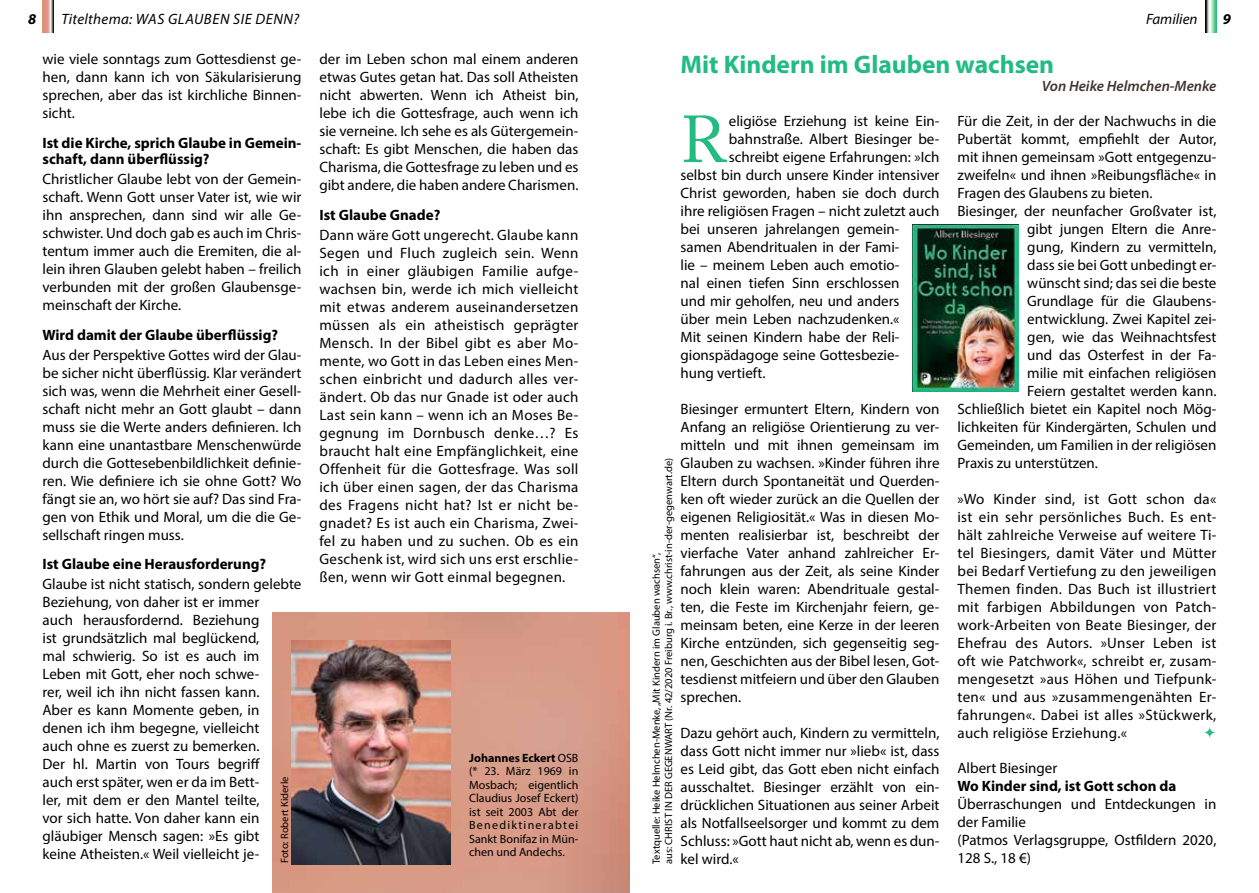
<style>
.page{position:relative;width:1259px;height:893px;background:#fff}
.page>*{position:absolute;margin:0;border:0;box-sizing:border-box;transform-origin:0 0}
.t1{font:65.7px "Adobe Caslon Pro";color:#22bb82}
.t2{font:700 25.5px "Myriad Pro";color:#22bb82}
.t3{font:15px/18px "Myriad Pro";color:#000;text-align:justify}
.t4{font:700 15px/16.5px "Myriad Pro";color:#000}
.t5{font:italic 15px "Myriad Pro";letter-spacing:.02em;color:#000}
.t6{font:italic 600 15px "Myriad Pro";color:#3f332e}
.t7{font:italic 700 15px "Myriad Pro";color:#000}
.t8{font:12px/13.5px "Myriad Pro";color:#000;text-align:justify}
.t9{font:10.5px/12.6px "Myriad Pro";color:#000}
.s1{font-weight:700}
</style>
<div class="page">
<img style="left:272px;top:612px;width:357px;height:281px">
<img style="left:291px;top:641px;width:160px;height:223px">
<img style="left:912px;top:224px;width:106px;height:168px">
<svg style="left:1205px;top:0;width:11px;height:33px"></svg>
<svg style="left:43px;top:0;width:10px;height:33px"></svg>
<p class="t7" style="left:28px;top:9px;width:10px">8</p>
<p class="t5" style="left:61px;top:10px;width:205px">TITELTHEMA: WAS GLAUBEN SIE DENN</p>
<p class="t5" style="left:293px;top:10px;width:7px">?</p>
<p class="t5" style="left:1146px;top:10px;width:53px">FAMILIEN</p>
<p class="t7" style="left:1222px;top:9px;width:10px">9</p>
<p class="t3" style="left:43px;top:50px;width:260px">wie viele sonntags zum Gottesdienst ge&shy;hen, dann kann ich von Säkularisierung sprechen, aber das ist kirchliche Binnen&shy;sicht.</p>
<p class="t4" style="left:43px;top:134px;width:260px">Ist die Kirche, sprich Glaube in Gemein&shy;schaft, dann überflüssig?</p>
<p class="t3" style="left:43px;top:170px;width:260px">Christlicher Glaube lebt von der Gemein&shy;schaft. Wenn Gott unser Vater ist, wie wir ihn ansprechen, dann sind wir alle Ge&shy;schwister. Und doch gab es auch im Chris&shy;tentum immer auch die Eremiten, die al&shy;lein ihren Glauben gelebt haben – freilich verbunden mit der großen Glaubensge&shy;meinschaft der Kirche.</p>
<p class="t4" style="left:43px;top:326px;width:237px">Wird damit der Glaube überflüssig?</p>
<p class="t3" style="left:43px;top:345px;width:260px">Aus der Perspektive Gottes wird der Glau&shy;be sicher nicht überflüssig. Klar verändert sich was, wenn die Mehrheit einer Gesell&shy;schaft nicht mehr an Gott glaubt – dann muss sie die Werte anders definieren. Ich kann eine unantastbare Menschenwürde durch die Gottesebenbildlichkeit definie&shy;ren. Wie definiere ich sie ohne Gott? Wo fängt sie an, wo hört sie auf? Das sind Fra&shy;gen von Ethik und Moral, um die die Ge&shy;sellschaft ringen muss.</p>
<p class="t4" style="left:43px;top:555px;width:225px">Ist Glaube eine Herausforderung?</p>
<p class="t3" style="left:43px;top:575px;width:260px;text-align:left">Glaube ist nicht statisch, sondern gelebte Beziehung, von daher ist er immer<br>auch herausfordernd. Beziehung<br>ist grundsätzlich mal beglückend,<br>mal schwierig. So ist es auch im Leben mit Gott, eher noch schwe-<br>rer, weil ich ihn nicht fassen kann.<br>Aber es kann Momente geben, in denen ich ihm begegne, vielleicht<br>auch ohne es zuerst zu bemerken.<br>Der hl. Martin von Tours begriff<br>auch erst später, wen er da im Bett-<br>ler, mit dem er den Mantel teilte,<br>vor sich hatte. Von daher kann ein gläubiger Mensch sagen: »Es gibt<br>keine Atheisten.« Weil vielleicht je-</p>
<p class="t9" style="left:278px;top:863px;width:88px;rotate:-90deg">Foto: Robert Kiderle</p>
<p class="t3" style="left:319px;top:50px;width:260px">der im Leben schon mal einem anderen etwas Gutes getan hat. Das soll Atheisten nicht abwerten. Wenn ich Atheist bin, lebe ich die Gottesfrage, auch wenn ich sie verneine. Ich sehe es als Gütergemein&shy;schaft: Es gibt Menschen, die haben das Charisma, die Gottesfrage zu leben und es gibt andere, die haben andere Charismen.</p>
<p class="t4" style="left:319px;top:206px;width:122px">Ist Glaube Gnade?</p>
<p class="t3" style="left:319px;top:226px;width:260px">Dann wäre Gott ungerecht. Glaube kann Segen und Fluch zugleich sein. Wenn ich in einer gläubigen Familie aufge&shy;wachsen bin, werde ich mich vielleicht mit etwas anderem auseinandersetzen müssen als ein atheistisch geprägter Mensch. In der Bibel gibt es aber Mo&shy;mente, wo Gott in das Leben eines Men&shy;schen einbricht und dadurch alles ver&shy;ändert. Ob das nur Gnade ist oder auch Last sein kann – wenn ich an Moses Be&shy;gegnung im Dornbusch denke…? Es braucht halt eine Empfänglichkeit, eine Offenheit für die Gottesfrage. Was soll ich über einen sagen, der das Charisma des Fragens nicht hat? Ist er nicht be&shy;gnadet? Es ist auch ein Charisma, Zwei&shy;fel zu haben und zu suchen. Ob es ein Geschenk ist, wird sich uns erst erschlie&shy;ßen, wenn wir Gott einmal begegnen.</p>
<p class="t8" style="left:469px;top:750px;width:111px"><span class="s1">Johannes Eckert</span> OSB (* 23. März 1969 in Mosbach; eigentlich Claudius Josef Eckert) ist seit 2003 Abt der Benediktinerabtei Sankt Bonifaz in Mün&shy;chen und Andechs.</p>
<h2 class="t2" style="left:680px;top:48px;width:375px">Mit Kindern im Glauben wachsen</h2>
<p class="t6" style="left:1041px;top:77px;width:176px">Von Heike Helmchen-Menke</p>
<h1 class="t1" style="left:680px;top:101px;width:47px">R</h1>
<p class="t3" style="left:729px;top:112px;width:212px">eligiöse Erziehung ist keine Ein-</p>
<p class="t3" style="left:729px;top:130px;width:212px">bahnstraße. Albert Biesinger be-</p>
<p class="t3" style="left:729px;top:148px;width:212px">schreibt eigene Erfahrungen: »Ich</p>
<p class="t3" style="left:680px;top:166px;width:260px">selbst bin durch unsere Kinder intensiver</p>
<p class="t3" style="left:680px;top:184px;width:260px">Christ geworden, haben sie doch durch</p>
<p class="t3" style="left:680px;top:202px;width:260px">ihre religiösen Fragen – nicht zuletzt auch</p>
<p class="t3" style="left:680px;top:220px;width:220px">bei unseren jahrelangen gemein-</p>
<p class="t3" style="left:680px;top:238px;width:220px">samen Abendritualen in der Fami-</p>
<p class="t3" style="left:680px;top:256px;width:220px">lie – meinem Leben auch emotio-</p>
<p class="t3" style="left:680px;top:274px;width:220px">nal einen tiefen Sinn erschlossen</p>
<p class="t3" style="left:680px;top:292px;width:220px">und mir geholfen, neu und anders</p>
<p class="t3" style="left:680px;top:310px;width:220px">über mein Leben nachzudenken.«</p>
<p class="t3" style="left:680px;top:328px;width:220px">Mit seinen Kindern habe der Reli-</p>
<p class="t3" style="left:680px;top:346px;width:220px">gionspädagoge seine Gottesbezie-</p>
<p class="t3" style="left:680px;top:364px;width:86px">hung vertieft.</p>
<p class="t3" style="left:680px;top:400px;width:260px">Biesinger ermuntert Eltern, Kindern von Anfang an religiöse Orientierung zu ver&shy;mitteln und mit ihnen gemeinsam im Glauben zu wachsen. »Kinder führen ihre Eltern durch Spontaneität und Querden&shy;ken oft wieder zurück an die Quellen der eigenen Religiosität.« Was in diesen Mo&shy;menten realisierbar ist, beschreibt der vierfache Vater anhand zahlreicher Er&shy;fahrungen aus der Zeit, als seine Kinder noch klein waren: Abendrituale gestal&shy;ten, die Feste im Kirchenjahr feiern, ge&shy;meinsam beten, eine Kerze in der leeren Kirche entzünden, sich gegenseitig seg&shy;nen, Geschichten aus der Bibel lesen, Got&shy;tesdienst mitfeiern und über den Glauben sprechen.</p>
<p class="t3" style="left:680px;top:724px;width:260px">Dazu gehört auch, Kindern zu vermitteln, dass Gott nicht immer nur »lieb« ist, dass es Leid gibt, das Gott eben nicht einfach ausschaltet. Biesinger erzählt von ein&shy;drücklichen Situationen aus seiner Arbeit als Notfallseelsorger und kommt zu dem Schluss: »Gott haut nicht ab, wenn es dun&shy;kel wird.«</p>
<p class="t9" style="left:650px;top:864px;width:408px;rotate:-90deg">Textquelle: Heike Helmchen-Menke, „Mit Kindern im Glauben wachsen“,<br>aus: CHRIST IN DER GEGENWART (Nr. 42/2020 Freiburg i. Br., www.christ-in-der-gegenwart.de)</p>
<p class="t3" style="left:957px;top:112px;width:260px">Für die Zeit, in der der Nachwuchs in die</p>
<p class="t3" style="left:957px;top:130px;width:260px">Pubertät kommt, empfiehlt der Autor,</p>
<p class="t3" style="left:957px;top:148px;width:260px">mit ihnen gemeinsam »Gott entgegenzu-</p>
<p class="t3" style="left:957px;top:166px;width:260px">zweifeln« und ihnen »Reibungsfläche« in</p>
<p class="t3" style="left:957px;top:184px;width:196px">Fragen des Glaubens zu bieten.</p>
<p class="t3" style="left:957px;top:202px;width:260px">Biesinger, der neunfacher Großvater ist,</p>
<p class="t3" style="left:1027px;top:220px;width:191px">gibt jungen Eltern die Anre-</p>
<p class="t3" style="left:1027px;top:238px;width:191px">gung, Kindern zu vermitteln,</p>
<p class="t3" style="left:1027px;top:256px;width:191px">dass sie bei Gott unbedingt er-</p>
<p class="t3" style="left:1027px;top:274px;width:191px">wünscht sind; das sei die beste</p>
<p class="t3" style="left:1027px;top:292px;width:191px">Grundlage für die Glaubens-</p>
<p class="t3" style="left:1027px;top:310px;width:191px">entwicklung. Zwei Kapitel zei-</p>
<p class="t3" style="left:1027px;top:328px;width:191px">gen, wie das Weihnachtsfest</p>
<p class="t3" style="left:1027px;top:346px;width:191px">und das Osterfest in der Fa-</p>
<p class="t3" style="left:1027px;top:364px;width:191px">milie mit einfachen religiösen</p>
<p class="t3" style="left:1027px;top:382px;width:191px">Feiern gestaltet werden kann.</p>
<p class="t3" style="left:957px;top:400px;width:260px">Schließlich bietet ein Kapitel noch Mög-</p>
<p class="t3" style="left:957px;top:418px;width:260px">lichkeiten für Kindergärten, Schulen und</p>
<p class="t3" style="left:957px;top:436px;width:260px">Gemeinden, um Familien in der religiösen</p>
<p class="t3" style="left:957px;top:454px;width:142px">Praxis zu unterstützen.</p>
<p class="t3" style="left:957px;top:490px;width:260px">»Wo Kinder sind, ist Gott schon da« ist ein sehr persönliches Buch. Es ent&shy;hält zahlreiche Verweise auf weitere Ti&shy;tel Biesingers, damit Väter und Mütter bei Bedarf Vertiefung zu den jeweiligen Themen finden. Das Buch ist illustriert mit farbigen Abbildungen von Patch&shy;work-Arbeiten von Beate Biesinger, der Ehefrau des Autors. »Unser Leben ist oft wie Patchwork«, schreibt er, zusam&shy;mengesetzt »aus Höhen und Tiefpunk&shy;ten« und aus »zusammengenähten Er&shy;fahrungen«. Dabei ist alles »Stückwerk, auch religiöse Erziehung.«</p>
<p class="t3" style="left:957px;top:759px;width:101px">Albert Biesinger</p>
<p class="t4" style="left:957px;top:777px;width:220px">Wo Kinder sind, ist Gott schon da</p>
<p class="t3" style="left:957px;top:795px;width:260px;text-align:left">Überraschungen und Entdeckungen in der Familie<br>(Patmos Verlagsgruppe, Ostfildern 2020,<br>128 S., 18 €)</p>
</div>
